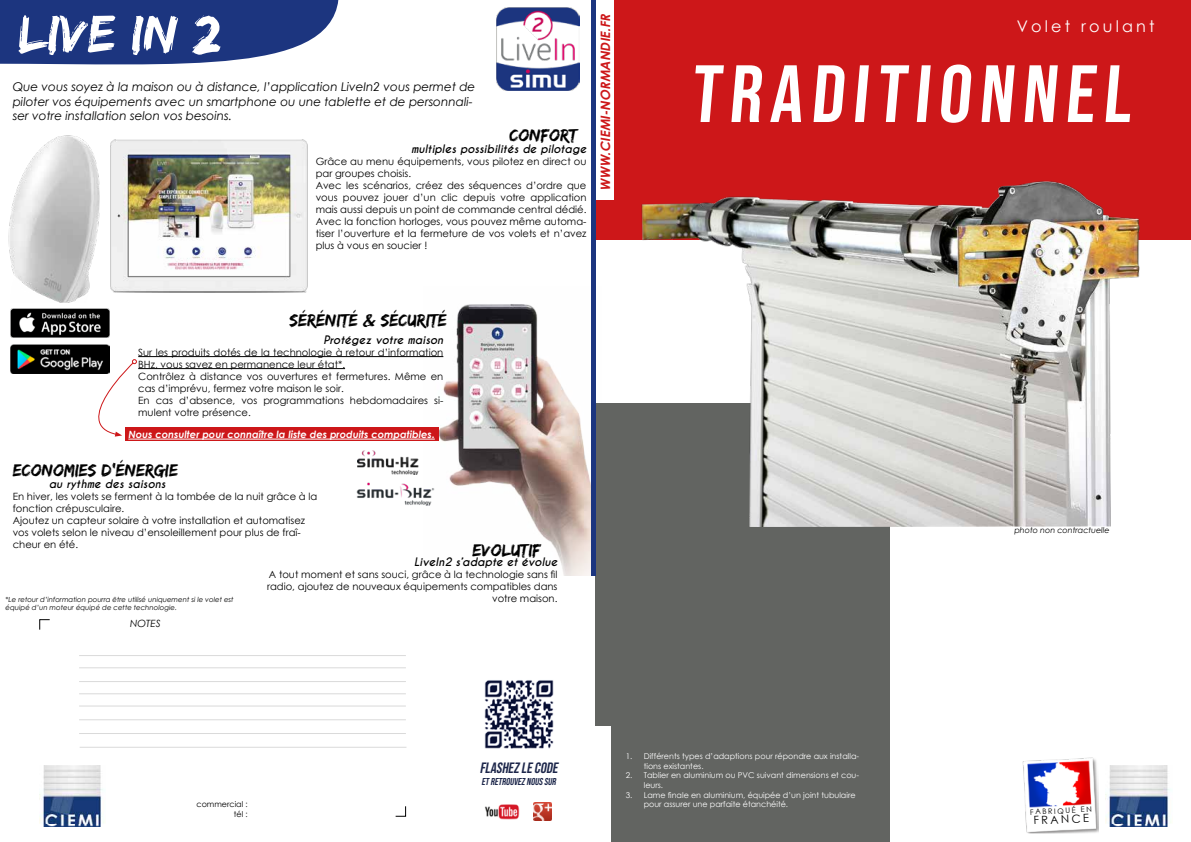
<style>
.page{position:relative;width:1191px;height:842px;background:#fff}
.page>*{position:absolute;margin:0;border:0;box-sizing:border-box;transform-origin:0 0}
.t1{font:81px "Bebas Neue";color:#fff}
.t2{font:55px "Edo SZ";color:#fff}
.t3{font:18px "Edo SZ";color:#000}
.t4{font:16px "Century Gothic";letter-spacing:.2em;color:#fff}
.t5{font:italic 15px "Bebas Neue";color:#1c264a}
.t6{font:italic 700 13px "Century Gothic";color:#cd1719}
.t7{font:italic 12px/14.4px "Century Gothic";color:#000}
.t8{font:11.2px "Century Gothic";color:#000}
.t9{font:italic 700 11px "Caviar Dreams";color:#000}
.t10{font:10px/12px "Century Gothic";color:#000}
.t11{font:italic 700 10px "Century Gothic";color:#fff}
.t12{font:italic 10px "Bebas Neue";color:#1c264a}
.t13{font:italic 10px "Century Gothic";color:#000}
.t14{font:8px/9.6px "Century Gothic";color:#fff}
.t15{font:italic 8px "Century Gothic";color:#000}
.t16{font:8px/9.6px "Century Gothic";color:#000;text-align:right}
.t17{font:7.5px "Century Gothic";color:#000}
.t18{font:italic 7px/8.4px "Century Gothic";color:#000}
</style>
<div class="page">
<img style="left:423px;top:286px;width:179px;height:289px">
<div style="left:595px;top:0;width:596px;height:239px;background:#cd1719"></div>
<img style="left:1106px;top:765px;width:65px;height:62px">
<img style="left:39px;top:765px;width:65px;height:62px">
<svg style="left:39px;top:619px;width:11px;height:11px"></svg>
<svg style="left:395px;top:806px;width:11px;height:11px"></svg>
<hr style="left:79px;top:693px;width:327px;height:1px;background:#dadada">
<hr style="left:79px;top:655px;width:327px;height:1px;background:#dadada">
<hr style="left:79px;top:706px;width:327px;height:1px;background:#dadada">
<hr style="left:79px;top:667px;width:327px;height:1px;background:#dadada">
<hr style="left:79px;top:719px;width:327px;height:1px;background:#dadada">
<hr style="left:79px;top:681px;width:327px;height:1px;background:#dadada">
<hr style="left:79px;top:733px;width:327px;height:1px;background:#dadada">
<hr style="left:80px;top:747px;width:326px;height:1px;background:#dadada">
<img style="left:484px;top:680px;width:70px;height:69px">
<div style="left:595px;top:404px;width:295px;height:438px;background:#626461"></div>
<img style="left:485px;top:804px;width:35px;height:16px">
<img style="left:534px;top:803px;width:17px;height:18px">
<img style="left:1022px;top:758px;width:76px;height:76px">
<div style="left:595px;top:727px;width:16px;height:115px;background:#fff"></div>
<div style="left:595px;top:0;width:19px;height:199px;background:#fff"></div>
<img style="left:607px;top:181px;width:565px;height:346px">
<img style="left:110px;top:139px;width:198px;height:153px">
<hr style="left:591px;top:0;width:4px;height:575px;background:#1c357f">
<img style="left:11px;top:309px;width:98px;height:29px">
<img style="left:11px;top:345px;width:98px;height:29px">
<img style="left:8px;top:135px;width:92px;height:167px">
<img style="left:497px;top:8px;width:82px;height:82px">
<svg style="left:0;top:0;width:339px;height:65px;background:#344a8c"></svg>
<hr style="left:138px;top:356px;width:305px;height:1px;background:#000">
<hr style="left:138px;top:368px;width:207px;height:1px;background:#000">
<div style="left:125px;top:427px;width:313px;height:14px;background:#cd1719"></div>
<hr style="left:128px;top:439px;width:307px;height:1px;background:#fff">
<svg style="left:68px;top:359px;width:69px;height:78px"></svg>
<img style="left:356px;top:475px;width:83px;height:36px">
<img style="left:357px;top:450px;width:62px;height:25px">
<h2 class="t2" style="left:18px;top:1px;width:203px">LIVE IN 2</h2>
<p class="t7" style="left:13px;top:80px;width:464px">Que vous soyez à la maison ou à distance, l’application LiveIn2 vous permet de piloter vos équipements avec un smartphone ou une tablette et de personnali&shy;ser votre installation selon vos besoins.</p>
<h3 class="t3" style="left:509px;top:124px;width:69px">CONFORT</h3>
<p class="t9" style="left:411px;top:143px;width:177px">multiples possibilités de pilotage</p>
<p class="t10" style="left:316px;top:156px;width:272px">Grâce au menu équipements, vous pilotez en direct ou par groupes choisis.<br>Avec les scénarios, créez des séquences d’ordre que vous pouvez jouer d’un clic depuis votre application mais aussi depuis un point de commande central dédié.<br>Avec la fonction horloges, vous pouvez même automa&shy;tiser l’ouverture et la fermeture de vos volets et n’avez plus à vous en soucier !</p>
<h3 class="t6" style="left:595px;top:191px;width:181px;rotate:-90deg">WWW.CIEMI-NORMANDIE.FR</h3>
<h3 class="t3" style="left:289px;top:310px;width:159px">SÉRÉNITÉ &amp; SÉCURITÉ</h3>
<p class="t9" style="left:323px;top:333px;width:121px">Protégez votre maison</p>
<p class="t10" style="left:138px;top:346px;width:307px">Sur les produits dotés de la technologie à retour d’information BHz, vous savez en permanence leur état*.<br>Contrôlez à distance vos ouvertures et fermetures. Même en cas d’imprévu, fermez votre maison le soir.<br>En cas d’absence, vos programmations hebdomadaires si&shy;mulent votre présence.</p>
<p class="t11" style="left:128px;top:427px;width:308px">Nous consulter pour connaître la liste des produits compatibles.</p>
<h3 class="t3" style="left:13px;top:460px;width:167px">ECONOMIES D’ÉNERGIE</h3>
<p class="t9" style="left:49px;top:477px;width:118px">au rythme des saisons</p>
<p class="t10" style="left:13px;top:490px;width:306px">En hiver, les volets se ferment à la tombée de la nuit grâce à la fonction crépusculaire.<br>Ajoutez un capteur solaire à votre installation et automatisez vos volets selon le niveau d’ensoleillement pour plus de fraî&shy;cheur en été.</p>
<h3 class="t3" style="left:472px;top:539px;width:70px">EVOLUTIF</h3>
<p class="t9" style="left:414px;top:555px;width:145px">LiveIn2 s’adapte et évolue</p>
<p class="t10" style="left:267px;top:568px;width:292px;text-align:right">A tout moment et sans souci, grâce à la technologie sans fil radio, ajoutez de nouveaux équipements compatibles dans votre maison.</p>
<p class="t18" style="left:6px;top:595px;width:229px">*Le retour d’information pourra être utilisé uniquement si le volet est équipé d’un moteur équipé de cette technologie.</p>
<p class="t13" style="left:130px;top:616px;width:32px">NOTES</p>
<h3 class="t4" style="left:1016px;top:15px;width:139px">Volet roulant</h3>
<h1 class="t1" style="left:690px;top:48px;width:449px">TRADITIONNEL</h1>
<p class="t15" style="left:1014px;top:524px;width:97px">photo non contractuelle</p>
<p class="t16" style="left:196px;top:799px;width:53px">commercial : tél :</p>
<h3 class="t5" style="left:480px;top:759px;width:82px">FLASHEZLECODE</h3>
<p class="t12" style="left:481px;top:775px;width:78px">etRETROUVEZNOUS SUR</p>
<p class="t14" style="left:644px;top:751px;width:217px;text-indent:-18px">1. Différents types d’adaptions pour répondre aux installa&shy;tions existantes.</p>
<p class="t14" style="left:644px;top:770px;width:217px;text-indent:-18px">2. Tablier en aluminium ou PVC suivant dimensions et cou&shy;leurs.</p>
<p class="t14" style="left:644px;top:790px;width:213px;text-indent:-18px">3. Lame finale en aluminium, équipée d’un joint tubulaire pour assurer une parfaite étanchéité.</p>
<p class="t17" style="left:1030px;top:806px;width:63px;rotate:-2deg">FABRIQUÉ EN</p>
<p class="t8" style="left:1033px;top:812px;width:57px;rotate:-2deg">FRANCE</p>
</div>
